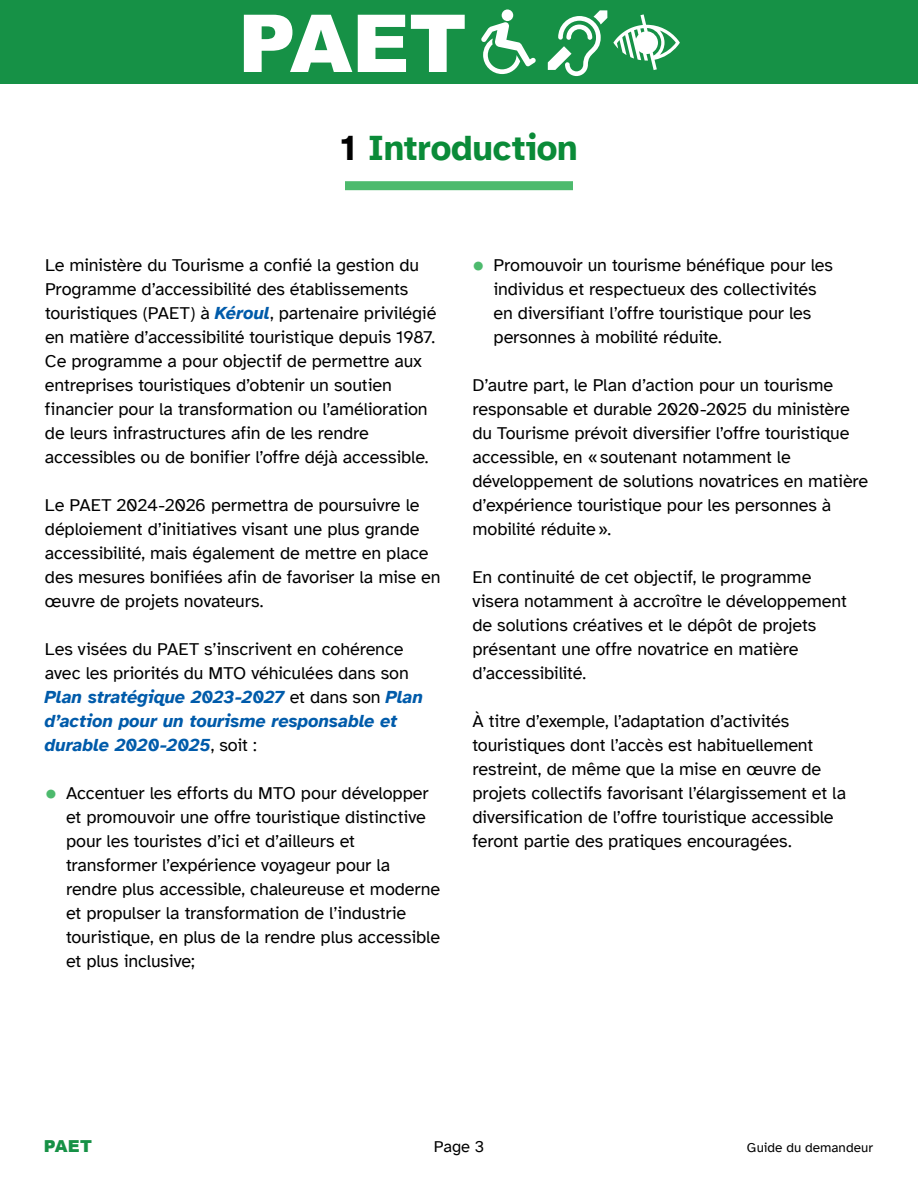
<style>
.page{position:relative;width:918px;height:1188px;background:#fff}
.page>*{position:absolute;margin:0;border:0;box-sizing:border-box;transform-origin:0 0}
.t1{font:900 79.95px "Arial";color:#fff}
.t2{font:700 36px "Atkinson Hyperlegible";letter-spacing:-.005em;color:#0a8b38}
.t3{font:18px/24px "Atkinson Hyperlegible";letter-spacing:-.005em;color:#000}
.t4{font:16.5px "Atkinson Hyperlegible";color:#000}
.t5{font:900 16.5px "Arial";color:#169146}
.t6{font:13.5px "Atkinson Hyperlegible";letter-spacing:.005em;color:#000}
.s1{color:#000}
.s2{font-weight:700;font-style:italic;color:#005baa}
.s3{font-size:27px;color:#4dba6d}
</style>
<div class="page">
<div style="left:0;top:0;width:918px;height:84px;background:#169146"></div>
<div style="left:502px;top:9px;width:11px;height:12px;background:#fff;border-radius:50%"></div>
<svg style="left:481px;top:22px;width:55px;height:52px"></svg>
<svg style="left:548px;top:10px;width:59px;height:66px"></svg>
<svg style="left:613px;top:14px;width:67px;height:56px"></svg>
<div style="left:345px;top:181px;width:228px;height:9px;background:#4dba6d"></div>
<h1 class="t1" style="left:238px;top:-15px;width:230px">PAET</h1>
<h2 class="t2" style="left:340px;top:127px;width:239px"><span class="s1">1</span> Introduction</h2>
<p class="t3" style="left:45px;top:253px;width:393px">Le ministère du Tourisme a confié la gestion du Programme d’accessibilité des établissements touristiques (PAET) à <span class="s2">Kéroul</span>, partenaire privilégié en matière d’accessibilité touristique depuis 1987.<br>Ce programme a pour objectif de permettre aux entreprises touristiques d’obtenir un soutien financier pour la transformation ou l’amélioration de leurs infrastructures afin de les rendre accessibles ou de bonifier l’offre déjà accessible.</p>
<p class="t3" style="left:45px;top:493px;width:397px">Le PAET 2024-2026 permettra de poursuivre le déploiement d’initiatives visant une plus grande accessibilité, mais également de mettre en place des mesures bonifiées afin de favoriser la mise en œuvre de projets novateurs.</p>
<p class="t3" style="left:45px;top:637px;width:380px">Les visées du PAET s’inscrivent en cohérence avec les priorités du MTO véhiculées dans son <span class="s2">Plan stratégique 2023-2027</span> et dans son <span class="s2">Plan d’action pour un tourisme responsable et durable 2020-2025</span>, soit :</p>
<p class="t3" style="left:66px;top:781px;width:376px;text-indent:-21px"><span class="s3">•</span> Accentuer les efforts du MTO pour développer et promouvoir une offre touristique distinctive pour les touristes d’ici et d’ailleurs et transformer l’expérience voyageur pour la rendre plus accessible, chaleureuse et moderne et propulser la transformation de l’industrie touristique, en plus de la rendre plus accessible et plus inclusive;</p>
<p class="t3" style="left:494px;top:253px;width:341px;text-indent:-21px"><span class="s3">•</span> Promouvoir un tourisme bénéfique pour les individus et respectueux des collectivités en diversifiant l’offre touristique pour les personnes à mobilité réduite.</p>
<p class="t3" style="left:472px;top:373px;width:397px">D’autre part, le Plan d’action pour un tourisme responsable et durable 2020-2025 du ministère du Tourisme prévoit diversifier l’offre touristique accessible, en «soutenant notamment le développement de solutions novatrices en matière d’expérience touristique pour les personnes à mobilité réduite».</p>
<p class="t3" style="left:472px;top:565px;width:376px">En continuité de cet objectif, le programme visera notamment à accroître le développement de solutions créatives et le dépôt de projets présentant une offre novatrice en matière d’accessibilité.</p>
<p class="t3" style="left:472px;top:709px;width:375px">À titre d’exemple, l’adaptation d’activités touristiques dont l’accès est habituellement restreint, de même que la mise en œuvre de projets collectifs favorisant l’élargissement et la diversification de l’offre touristique accessible feront partie des pratiques encouragées.</p>
<p class="t5" style="left:44px;top:1134px;width:50px">PAET</p>
<p class="t4" style="left:434px;top:1137px;width:52px">Page 3</p>
<p class="t6" style="left:747px;top:1140px;width:128px">Guide du demandeur</p>
</div>
